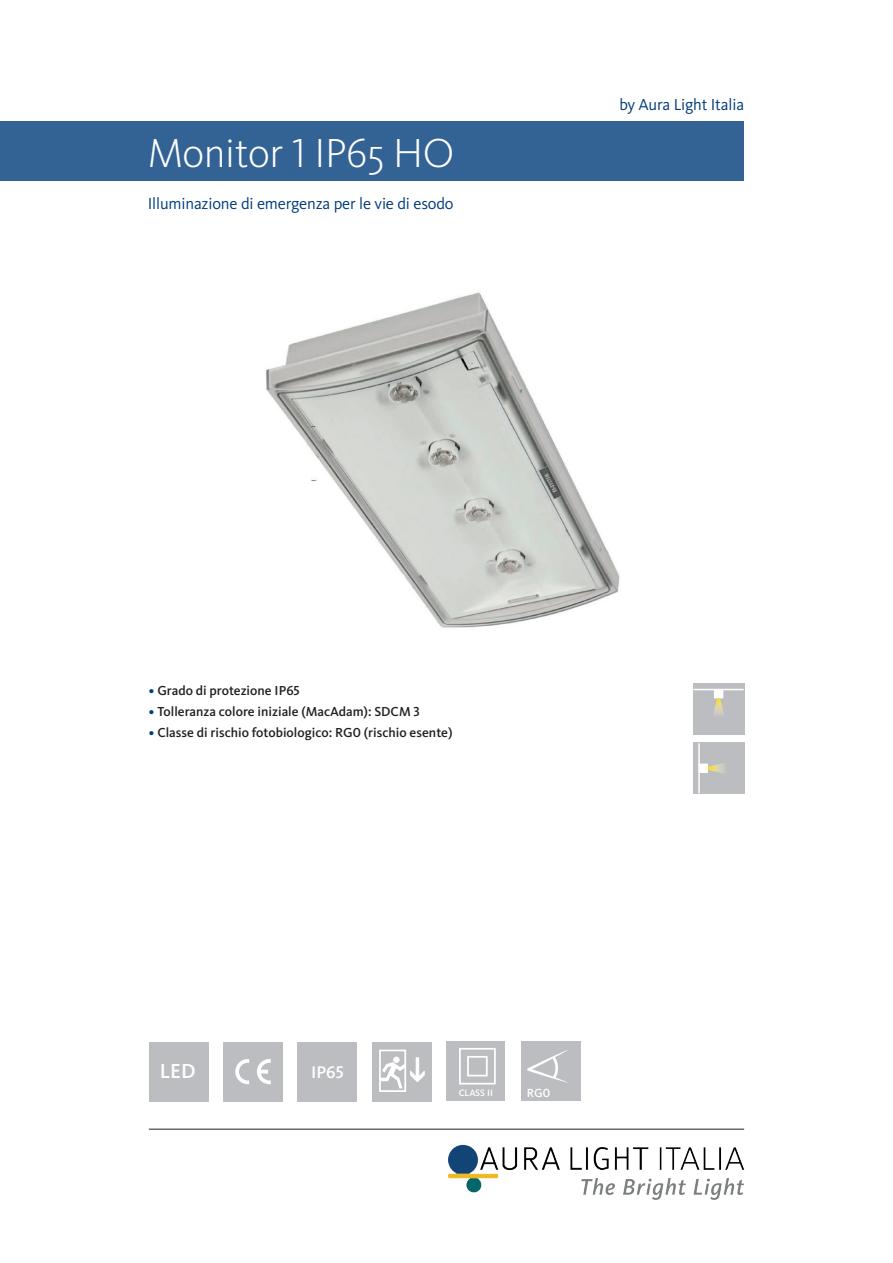
<style>
.page{position:relative;width:893px;height:1263px;background:#fff}
.page>*{position:absolute;margin:0;border:0;box-sizing:border-box;transform-origin:0 0}
.t1{font:300 42px "Kievit Pro";letter-spacing:-.01em;color:#fff}
.t2{font:500 21.15px "Kievit Pro";color:#fff}
.t3{font:500 17.55px "Kievit Pro";color:#fff}
.t4{font:16.5px "Kievit Pro";letter-spacing:-.01em;color:#013c7b}
.t5{font:500 13.5px "Kievit Pro";color:#231f20}
.t6{font:500 12.15px "Kievit Pro";color:#fff}
.t7{font:500 9.6px "Kievit Pro";color:#fff}
.s1{color:#013c7b}
</style>
<div class="page">
<hr style="left:149px;top:1129px;width:595px;height:1px;background:#231f20">
<img style="left:448px;top:1144px;width:297px;height:56px">
<div style="left:0;top:121px;width:744px;height:60px;background:#336395"></div>
<div style="left:693px;top:684px;width:51px;height:51px;background:#bcbdc0"></div>
<hr style="left:694px;top:689px;width:49px;height:1px;background:#fff">
<div style="left:714px;top:689px;width:9px;height:9px;background:#fff"></div>
<svg style="left:714px;top:698px;width:10px;height:17px"></svg>
<div style="left:693px;top:743px;width:51px;height:51px;background:#bcbdc0"></div>
<hr style="left:698px;top:744px;width:2px;height:49px;background:#fff">
<div style="left:699px;top:764px;width:8px;height:8px;background:#fff"></div>
<div style="left:699px;top:764px;width:9px;height:9px;border:1px solid #fff"></div>
<svg style="left:708px;top:763px;width:16px;height:10px"></svg>
<div style="left:149px;top:1042px;width:59px;height:59px;background:#bcbdc0"></div>
<div style="left:372px;top:1042px;width:60px;height:59px;background:#bcbdc0"></div>
<div style="left:379px;top:1049px;width:27px;height:43px;border:2px solid #fff"></div>
<div style="left:393px;top:1056px;width:7px;height:7px;background:#cccdcf;border-radius:50%"></div>
<div style="left:446px;top:1042px;width:59px;height:59px;background:#bcbdc0"></div>
<div style="left:459px;top:1048px;width:37px;height:36px;border:2px solid #fff"></div>
<div style="left:467px;top:1056px;width:21px;height:20px;border:2px solid #fff"></div>
<div style="left:521px;top:1042px;width:59px;height:59px;background:#bcbdc0"></div>
<svg style="left:527px;top:1050px;width:41px;height:33px"></svg>
<div style="left:298px;top:1042px;width:59px;height:59px;background:#bcbdc0"></div>
<div style="left:223px;top:1042px;width:60px;height:59px;background:#bcbdc0"></div>
<svg style="left:235px;top:1059px;width:14px;height:25px"></svg>
<svg style="left:257px;top:1059px;width:14px;height:25px"></svg>
<img style="left:266px;top:292px;width:354px;height:336px">
<svg style="left:380px;top:1057px;width:45px;height:31px"></svg>
<h1 class="t1" style="left:148px;top:128px;width:308px">Monitor 1 IP65 HO</h1>
<p class="t4" style="left:148px;top:193px;width:307px">Illuminazione di emergenza per le vie di esodo</p>
<p class="t4" style="left:619px;top:95px;width:126px">by Aura Light Italia</p>
<p class="t5" style="left:149px;top:682px;width:152px"><span class="s1">•</span> Grado di protezione IP65</p>
<p class="t5" style="left:149px;top:703px;width:273px"><span class="s1">•</span> Tolleranza colore iniziale (MacAdam): SDCM 3</p>
<p class="t5" style="left:149px;top:724px;width:305px"><span class="s1">•</span> Classe di rischio fotobiologico: RG0 (rischio esente)</p>
<h2 class="t2" style="left:160px;top:1058px;width:37px">LED</h2>
<p class="t3" style="left:311px;top:1061px;width:34px">IP65</p>
<p class="t7" style="left:459px;top:1087px;width:36px">CLASS II</p>
<p class="t6" style="left:527px;top:1086px;width:25px">RG0</p>
</div>
